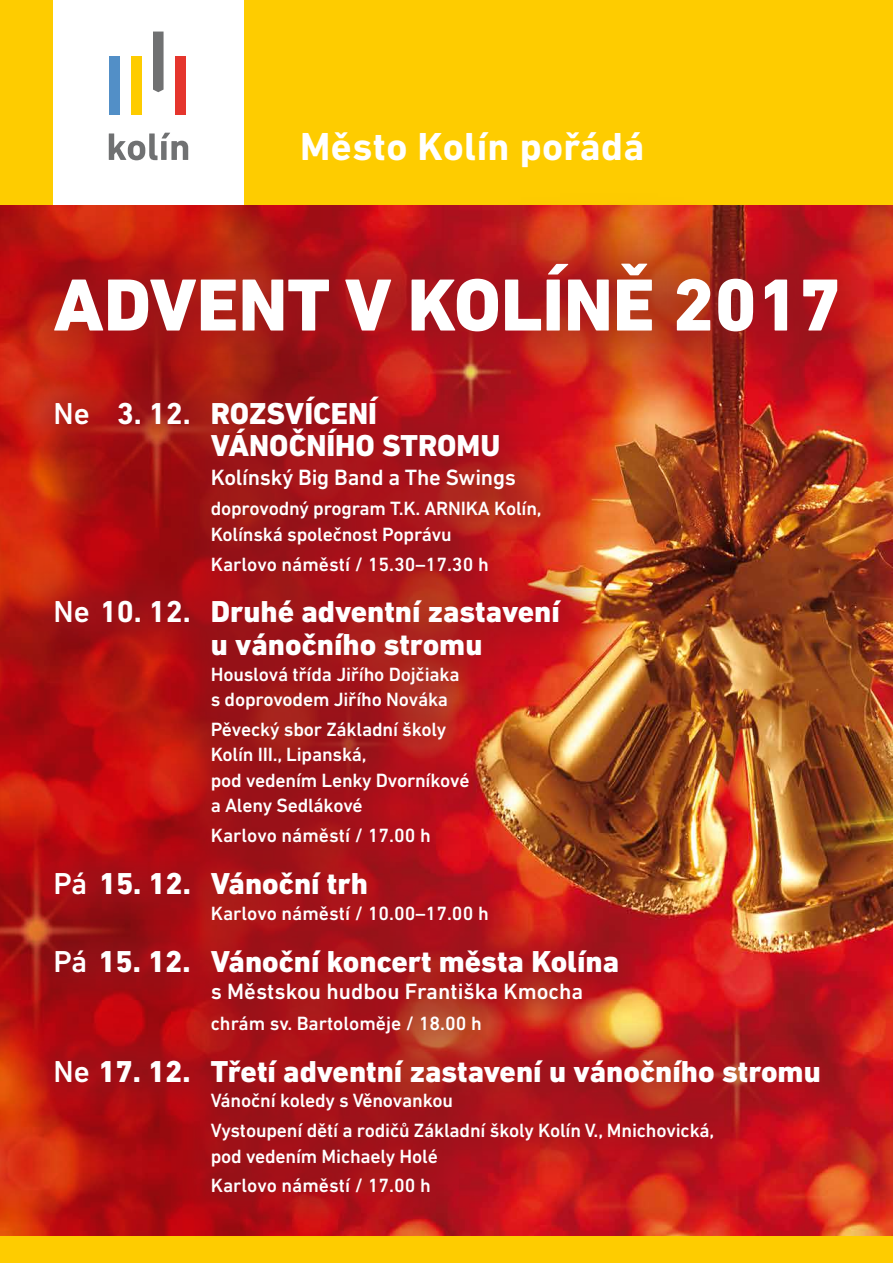
<style>
.page{position:relative;width:893px;height:1263px;background:#fff}
.page>*{position:absolute;margin:0;border:0;box-sizing:border-box;transform-origin:0 0}
.t1{font:800 75px "DIN Next LT Pro";color:#fff}
.t2{font:700 39.75px "DIN Next LT Pro";letter-spacing:.01em;color:#fff}
.t3{font:800 30.75px/32.5px "DIN Next LT Pro";color:#fff}
.t4{font:500 22.5px "DIN Next LT Pro";letter-spacing:-.005em;color:#fff}
.t5{font:500 19.5px/25.5px "DIN Next LT Pro";letter-spacing:-.01em;color:#fff}
.s1{font-weight:500}
.s2{font-weight:700}
</style>
<div class="page">
<img style="left:866px;top:403px;width:27px;height:834px">
<div style="left:0;top:1237px;width:893px;height:26px;background:#fecc00"></div>
<div style="left:244px;top:0;width:649px;height:204px;background:#fecc00"></div>
<div style="left:0;top:0;width:54px;height:204px;background:#fecc00"></div>
<svg style="left:109px;top:133px;width:79px;height:27px"></svg>
<div style="left:109px;top:56px;width:10px;height:58px;background:#528fc7"></div>
<div style="left:131px;top:56px;width:10px;height:58px;background:#fecc00"></div>
<div style="left:175px;top:56px;width:11px;height:58px;background:#e5352d"></div>
<svg style="left:153px;top:32px;width:11px;height:60px"></svg>
<div style="left:0;top:193px;width:893px;height:210px;background:#98141b;opacity:.75"></div>
<div style="left:8px;top:349px;width:858px;height:891px;background:#98141b;opacity:.75"></div>
<h2 class="t2" style="left:300px;top:124px;width:346px">Město Kolín pořádá</h2>
<h1 class="t1" style="left:53px;top:261px;width:789px">ADVENT V KOLÍNĚ 2017</h1>
<h3 class="t3" style="left:211px;top:397px;width:291px;text-indent:-157px"><span class="s1">Ne</span> <span class="s2">3. 12.</span> ROZSVÍCENÍ<br>VÁNOČNÍHO STROMU</h3>
<p class="t4" style="left:211px;top:464px;width:307px">Kolínský Big Band a The Swings</p>
<p class="t5" style="left:211px;top:496px;width:332px">doprovodný program T.K. Arnika Kolín,<br>Kolínská společnost Poprávu</p>
<p class="t5" style="left:211px;top:551px;width:280px">Karlovo náměstí / 15.30–17.30 h</p>
<h3 class="t3" style="left:211px;top:596px;width:351px;text-indent:-157px"><span class="s1">Ne</span> <span class="s2">10. 12.</span> Druhé adventní zastavení u vánočního stromu</h3>
<p class="t5" style="left:211px;top:661px;width:250px">Houslová třída Jiřího Dojčiaka s doprovodem Jiřího Nováka</p>
<p class="t5" style="left:211px;top:716px;width:260px">Pěvecký sbor Základní školy<br>Kolín III., Lipanská,<br>pod vedením Lenky Dvorníkové a Aleny Sedlákové</p>
<p class="t5" style="left:211px;top:823px;width:222px">Karlovo náměstí / 17.00 h</p>
<h3 class="t3" style="left:53px;top:867px;width:316px"><span class="s1">Pá</span> 15. 12. Vánoční trh</h3>
<p class="t5" style="left:211px;top:900px;width:280px">Karlovo náměstí / 10.00–17.00 h</p>
<h3 class="t3" style="left:53px;top:945px;width:567px"><span class="s1">Pá</span> 15. 12. Vánoční koncert města Kolína</h3>
<p class="t4" style="left:211px;top:978px;width:374px">s Městskou hudbou Františka Kmocha</p>
<p class="t5" style="left:211px;top:1010px;width:273px">chrám sv. Bartoloměje / 18.00 h</p>
<h3 class="t3" style="left:53px;top:1055px;width:769px"><span class="s1">Ne</span> 17. 12. Třetí adventní zastavení u vánočního stromu</h3>
<p class="t5" style="left:211px;top:1086px;width:505px;line-height:29.8px">Vánoční koledy s Věnovankou<br>Vystoupení dětí a rodičů Základní školy Kolín V., Mnichovická,</p>
<p class="t5" style="left:211px;top:1141px;width:229px;line-height:29.8px">pod vedením Michaely Holé<br>Karlovo náměstí / 17.00 h</p>
</div>
